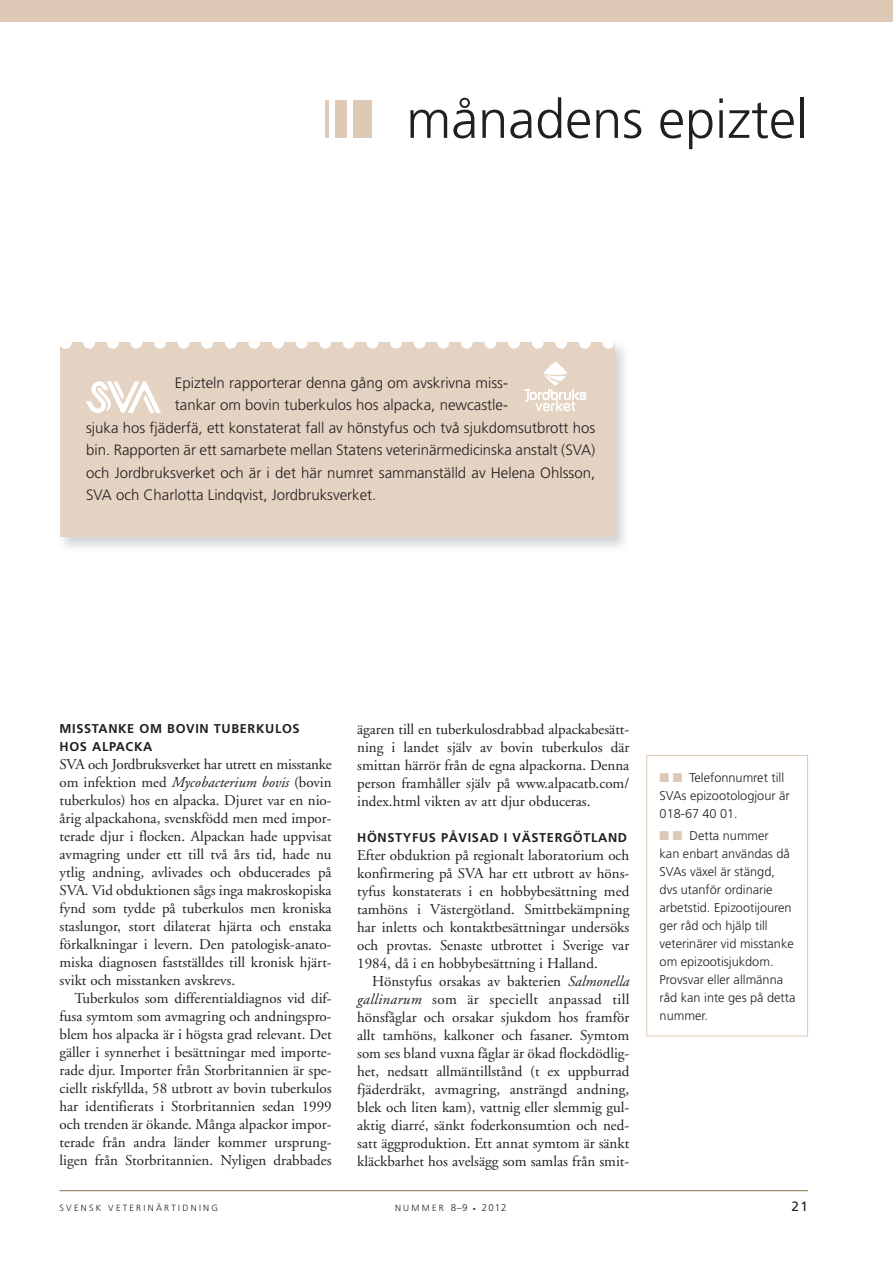
<style>
.page{position:relative;width:893px;height:1263px;background:#fff}
.page>*{position:absolute;margin:0;border:0;box-sizing:border-box;transform-origin:0 0}
.t1{font:300 54px "Frutiger";color:#231f20}
.t2{font:15px/18px "Adobe Garamond";color:#231f20;text-align:justify}
.t3{font:300 15px "Frutiger";color:#231f20}
.t4{font:13.5px "Frutiger";color:#231f20}
.t5{font:300 12.75px/18px "Frutiger";color:#231f20}
.t6{font:700 12.75px/18px "Frutiger";letter-spacing:.05em;color:#231f20}
.t7{font:300 9.75px "Frutiger";color:#231f20}
.t8{font:300 9px "Frutiger";letter-spacing:.25em;color:#231f20}
.s1{color:#ddc9b6}
.s2{font-style:italic}
.s3{font-size:9px}
.s4{font-size:6px}
</style>
<div class="page">
<div style="left:646px;top:755px;width:162px;height:281px;border:1px solid #ddc9b6"></div>
<div style="left:0;top:0;width:893px;height:21px;background:#ddc9b6"></div>
<hr style="left:60px;top:1190px;width:748px;height:1px;background:#82704a">
<img style="left:63px;top:342px;width:562px;height:206px">
<div style="left:60px;top:342px;width:554px;height:195px;background:#e4d2c2"></div>
<img style="left:86px;top:381px;width:75px;height:32px">
<svg style="left:524px;top:362px;width:62px;height:49px"></svg>
<svg style="left:60px;top:342px;width:531px;height:7px"></svg>
<svg style="left:602px;top:342px;width:12px;height:7px"></svg>
<h1 class="t1" style="left:323px;top:97px;width:486px"><span class="s1">❘❙❚</span> månadens epiztel</h1>
<p class="t3" style="left:175px;top:377px;width:335px">Epizteln rapporterar denna gång om avskrivna miss-</p>
<p class="t3" style="left:175px;top:399px;width:335px">tankar om bovin tuberkulos hos alpacka, newcastle-</p>
<p class="t3" style="left:86px;top:422px;width:511px">sjuka hos fjäderfä, ett konstaterat fall av hönstyfus och två sjukdomsutbrott hos</p>
<p class="t3" style="left:86px;top:444px;width:511px">bin. Rapporten är ett samarbete mellan Statens veterinärmedicinska anstalt (SVA)</p>
<p class="t3" style="left:86px;top:467px;width:511px">och Jordbruksverket och är i det här numret sammanställd av Helena Ohlsson,</p>
<p class="t3" style="left:86px;top:489px;width:292px">SVA och Charlotta Lindqvist, Jordbruksverket.</p>
<p class="t6" style="left:60px;top:720px;width:242px">MISSTANKE OM BOVIN TUBERKULOS<br>HOS ALPACKA</p>
<p class="t2" style="left:60px;top:756px;width:274px">SVA och Jordbruksverket har utrett en misstanke om infektion med <span class="s2">Mycobacterium bovis</span> (bovin tuberkulos) hos en alpacka. Djuret var en nio&shy;årig alpackahona, svenskfödd men med impor&shy;terade djur i flocken. Alpackan hade uppvisat avmagring under ett till två års tid, hade nu ytlig andning, avlivades och obducerades på SVA. Vid obduktionen sågs inga makroskopiska fynd som tydde på tuberkulos men kroniska staslungor, stort dilaterat hjärta och enstaka förkalkningar i levern. Den patologisk-anato&shy;miska diagnosen fastställdes till kronisk hjärt - svikt och misstanken avskrevs.</p>
<p class="t2" style="left:60px;top:990px;width:274px;text-indent:15px">Tuberkulos som differentialdiagnos vid dif&shy;fusa symtom som avmagring och andningspro&shy;blem hos alpacka är i högsta grad relevant. Det gäller i synnerhet i besättningar med importe&shy;rade djur. Importer från Storbritannien är spe&shy;ciellt riskfyllda, 58 utbrott av bovin tuberkulos har identifierats i Storbritannien sedan 1999 och trenden är ökande. Många alpackor impor&shy;terade från andra länder kommer ursprung - ligen från Storbritannien. Nyligen drabbades</p>
<p class="t2" style="left:357px;top:722px;width:274px">ägaren till en tuberkulosdrabbad alpackabesätt&shy;ning i landet själv av bovin tuberkulos där smittan härrör från de egna alpackorna. Denna person framhåller själv på www.alpacatb.com/ index.html vikten av att djur obduceras.</p>
<p class="t6" style="left:357px;top:830px;width:271px">HÖNSTYFUS PÅVISAD I VÄSTERGÖTLAND</p>
<p class="t2" style="left:357px;top:848px;width:274px">Efter obduktion på regionalt laboratorium och konfirmering på SVA har ett utbrott av höns - tyfus konstaterats i en hobbybesättning med tamhöns i Västergötland. Smittbekämpning har inletts och kontaktbesättningar undersöks och provtas. Senaste utbrottet i Sverige var 1984, då i en hobbybesättning i Halland.</p>
<p class="t2" style="left:357px;top:974px;width:274px;text-indent:15px">Hönstyfus orsakas av bakterien <span class="s2">Salmonella gallinarum</span> som är speciellt anpassad till hönsfåglar och orsakar sjukdom hos framför allt tamhöns, kalkoner och fasaner. Symtom som ses bland vuxna fåglar är ökad flockdödlig&shy;het, nedsatt allmäntillstånd (t ex uppburrad fjäderdräkt, avmagring, ansträngd andning, blek och liten kam), vattnig eller slemmig gul&shy;aktig diarré, sänkt foderkonsumtion och ned&shy;satt äggproduktion. Ett annat symtom är sänkt kläckbarhet hos avelsägg som samlas från smit-</p>
<p class="t5" style="left:660px;top:769px;width:132px"><span class="s1">■</span> <span class="s1">■</span> Telefonnumret till<br>SVAs epizootolog jour är<br>018-67 40 01.</p>
<p class="t5" style="left:660px;top:827px;width:137px"><span class="s1">■</span> <span class="s1">■</span> Detta nummer<br>kan enbart användas då<br>SVAs växel är stängd, dvs utanför ordinarie arbetstid. Epizootijouren ger råd och hjälp till veteri närer vid misstanke om epizootisjukdom.<br>Provsvar eller allmänna råd kan inte ges på detta nummer.</p>
<p class="t8" style="left:60px;top:1204px;width:160px">SVENSK VETERINÄRTIDNING</p>
<p class="t7" style="left:395px;top:1203px;width:113px"><span class="s3">NUMMER</span> 8–9 <span class="s4">•</span> 2012</p>
<p class="t4" style="left:792px;top:1200px;width:18px">21</p>
</div>
